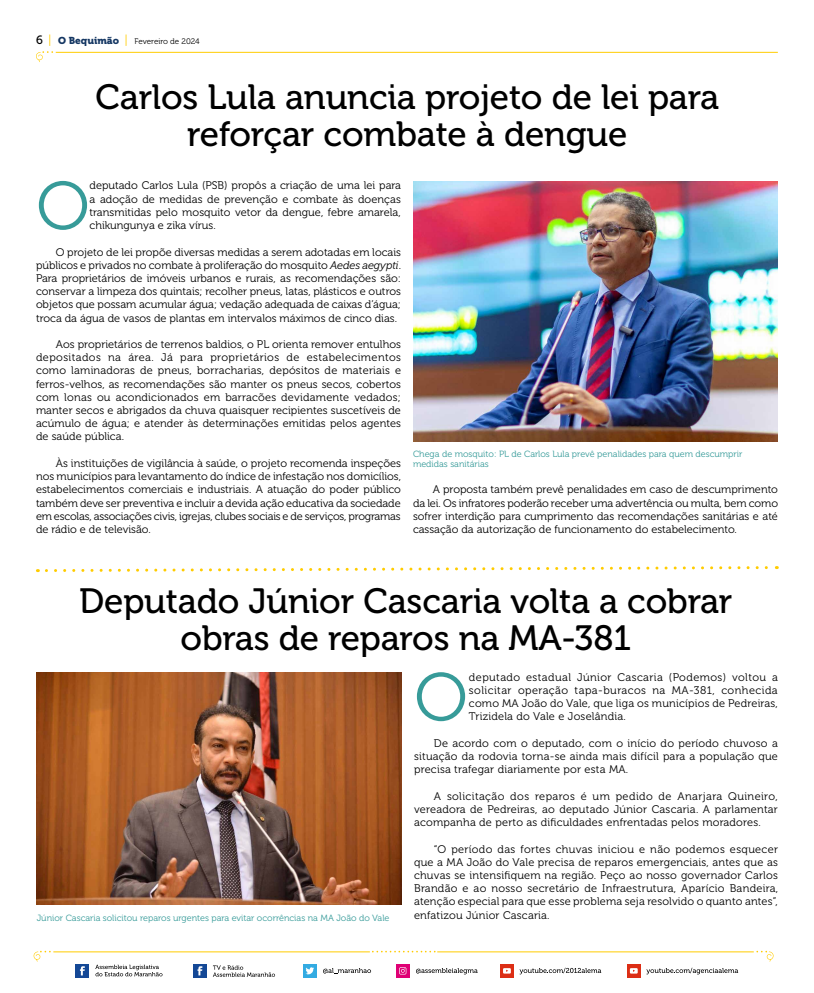
<style>
.page{position:relative;width:814px;height:993px;background:#fff}
.page>*{position:absolute;margin:0;border:0;box-sizing:border-box;transform-origin:0 0}
.t1{font:67.3px "Museo 300";color:#379b99}
.t2{font:35px/37px "Museo 500";letter-spacing:-.005em;color:#000;text-align:center}
.t3{font:11px/13.2px "Museo 300";letter-spacing:.005em;color:#000;text-align:justify}
.t4{font:9px/10px "Museo 300";color:#379b99}
.t5{font:8px "Museo 300";letter-spacing:-.005em;color:#000}
.s1{font-family:"Museo 500";font-size:12px}
.s2{font-size:12px;color:#fc0}
.s3{font-family:"Museo 900";font-size:10px;color:#153763}
.s4{font-style:italic}
</style>
<div class="page">
<hr style="left:53px;top:951px;width:317px;height:1px;background:#fc0">
<svg style="left:34px;top:950px;width:17px;height:11px"></svg>
<svg style="left:372px;top:950px;width:63px;height:2px"></svg>
<hr style="left:437px;top:951px;width:316px;height:1px;background:#fc0">
<svg style="left:756px;top:950px;width:17px;height:11px"></svg>
<svg style="left:627px;top:964px;width:13px;height:13px"></svg>
<svg style="left:630px;top:967px;width:7px;height:6px"></svg>
<svg style="left:646px;top:967px;width:92px;height:7px"></svg>
<div style="left:500px;top:963px;width:13px;height:14px;background:#dc2e15"></div>
<svg style="left:503px;top:968px;width:8px;height:5px"></svg>
<svg style="left:519px;top:967px;width:82px;height:7px"></svg>
<svg style="left:396px;top:964px;width:13px;height:13px"></svg>
<svg style="left:399px;top:966px;width:7px;height:8px"></svg>
<svg style="left:416px;top:968px;width:61px;height:6px"></svg>
<div style="left:303px;top:963px;width:13px;height:14px;background:#33abe2"></div>
<svg style="left:305px;top:967px;width:9px;height:7px"></svg>
<svg style="left:323px;top:968px;width:48px;height:5px"></svg>
<div style="left:193px;top:963px;width:13px;height:14px;background:#144896"></div>
<svg style="left:197px;top:966px;width:5px;height:9px"></svg>
<svg style="left:213px;top:965px;width:62px;height:11px"></svg>
<div style="left:76px;top:963px;width:13px;height:14px;background:#144896"></div>
<svg style="left:80px;top:966px;width:5px;height:9px"></svg>
<svg style="left:95px;top:964px;width:67px;height:12px"></svg>
<hr style="left:56px;top:52px;width:721px;height:1px;background:#fc0">
<svg style="left:36px;top:51px;width:17px;height:11px"></svg>
<img style="left:37px;top:672px;width:365px;height:232px">
<img style="left:413px;top:181px;width:364px;height:260px">
<svg style="left:37px;top:566px;width:740px;height:7px"></svg>
<p class="t5" style="left:36px;top:37px;width:165px"><span class="s1">6</span> <span class="s2">|</span> <span class="s3">O Bequimão</span> <span class="s2">|</span> Fevereiro de 2024</p>
<h2 class="t2" style="left:96px;top:78px;width:625px">Carlos Lula anuncia projeto de lei para reforçar combate à dengue</h2>
<h1 class="t1" style="left:36px;top:169px;width:55px">O</h1>
<p class="t3" style="left:90px;top:179px;width:313px">deputado Carlos Lula (PSB) propôs a criação de uma lei para a adoção de medidas de prevenção e combate às doenças transmitidas pelo mosquito vetor da dengue, febre amarela, chikungunya e zika vírus.</p>
<p class="t3" style="left:36px;top:245px;width:366px;text-indent:20px">O projeto de lei propõe diversas medidas a serem adotadas em locais públicos e privados no combate à proliferação do mosquito <span class="s4">Aedes aegypti</span>.<br>Para proprietários de imóveis urbanos e rurais, as recomendações são: conservar a limpeza dos quintais; recolher pneus, latas, plásticos e outros objetos que possam acumular água; vedação adequada de caixas d’água; troca da água de vasos de plantas em intervalos máximos de cinco dias.</p>
<p class="t3" style="left:36px;top:338px;width:366px;text-indent:20px">Aos proprietários de terrenos baldios, o PL orienta remover entulhos depositados na área. Já para proprietários de estabelecimentos como laminadoras de pneus, borracharias, depósitos de materiais e ferros-velhos, as recomendações são manter os pneus secos, cobertos com lonas ou acondicionados em barracões devidamente vedados; manter secos e abrigados da chuva quaisquer recipientes suscetíveis de acúmulo de água; e atender às determinações emitidas pelos agentes de saúde pública.</p>
<p class="t3" style="left:36px;top:456px;width:366px;text-indent:20px">Às instituições de vigilância à saúde, o projeto recomenda inspeções nos municípios para levantamento do índice de infestação nos domicílios, estabelecimentos comerciais e industriais. A atuação do poder público também deve ser preventiva e incluir a devida ação educativa da sociedade em escolas, associações civis, igrejas, clubes sociais e de serviços, programas de rádio e de televisão.</p>
<p class="t4" style="left:413px;top:448px;width:331px">Chega de mosquito: PL de Carlos Lula prevê penalidades para quem descumprir medidas sanitárias</p>
<p class="t3" style="left:413px;top:483px;width:366px;text-indent:20px">A proposta também prevê penalidades em caso de descumprimento da lei. Os infratores poderão receber uma advertência ou multa, bem como sofrer interdição para cumprimento das recomendações sanitárias e até cassação da autorização de funcionamento do estabelecimento.</p>
<h2 class="t2" style="left:79px;top:582px;width:654px">Deputado Júnior Cascaria volta a cobrar obras de reparos na MA-381</h2>
<p class="t4" style="left:37px;top:912px;width:354px">Júnior Cascaria solicitou reparos urgentes para evitar ocorrências na MA João do Vale</p>
<h1 class="t1" style="left:414px;top:660px;width:55px">O</h1>
<p class="t3" style="left:469px;top:670px;width:310px">deputado estadual Júnior Cascaria (Podemos) voltou a solicitar operação tapa-buracos na MA-381, conhecida como MA João do Vale, que liga os municípios de Pedreiras, Trizidela do Vale e Joselândia.</p>
<p class="t3" style="left:414px;top:736px;width:365px;text-indent:20px">De acordo com o deputado, com o início do período chuvoso a situação da rodovia torna-se ainda mais difícil para a população que precisa trafegar diariamente por esta MA.</p>
<p class="t3" style="left:414px;top:789px;width:365px;text-indent:20px">A solicitação dos reparos é um pedido de Anarjara Quineiro, vereadora de Pedreiras, ao deputado Júnior Cascaria. A parlamentar acompanha de perto as dificuldades enfrentadas pelos moradores.</p>
<p class="t3" style="left:414px;top:842px;width:365px;text-indent:20px">“O período das fortes chuvas iniciou e não podemos esquecer que a MA João do Vale precisa de reparos emergenciais, antes que as chuvas se intensifiquem na região. Peço ao nosso governador Carlos Brandão e ao nosso secretário de Infraestrutura, Aparício Bandeira, atenção especial para que esse problema seja resolvido o quanto antes”, enfatizou Júnior Cascaria.</p>
</div>
